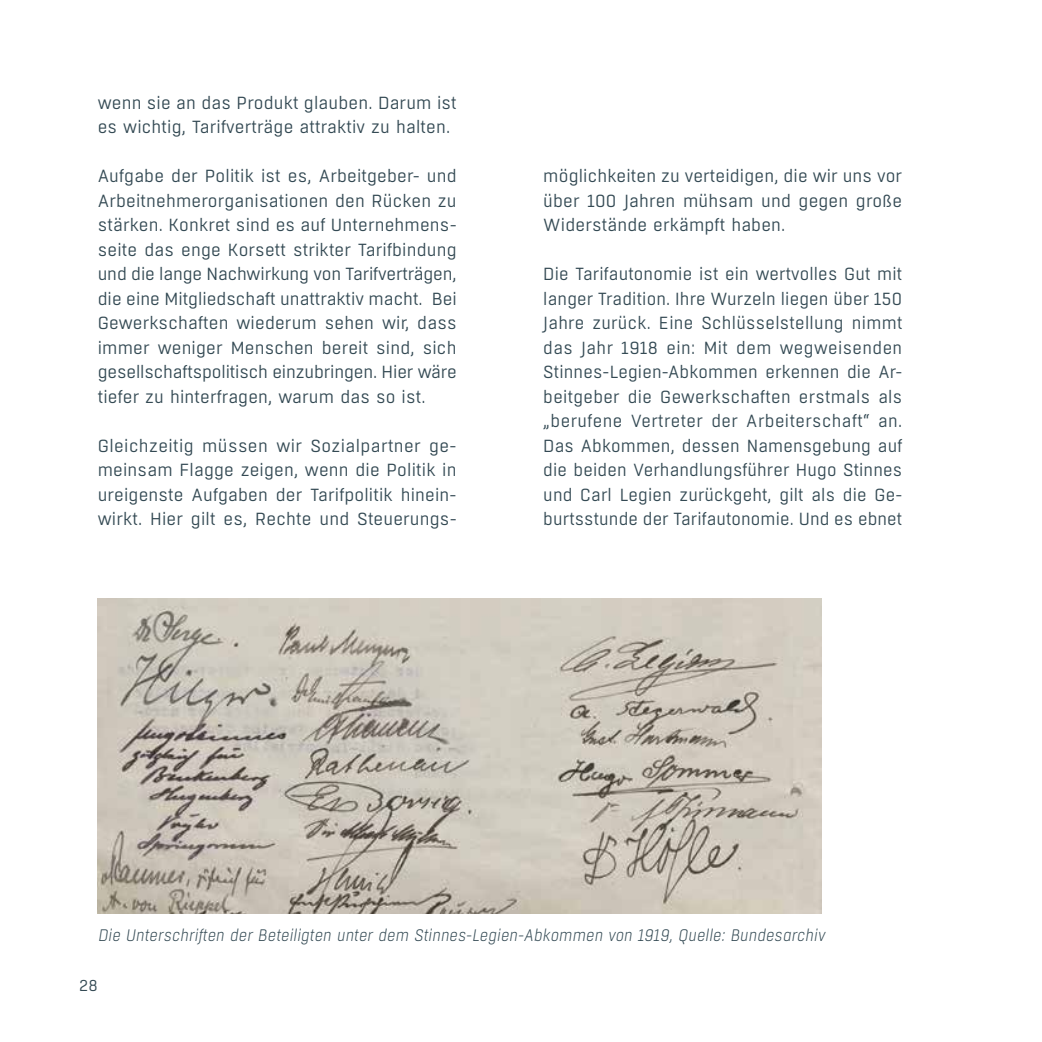
<style>
.page{position:relative;width:1042px;height:1042px;background:#fff}
.page>*{position:absolute;margin:0;border:0;box-sizing:border-box;transform-origin:0 0}
.t1{font:17.5px/24.5px "Boxed";letter-spacing:.01em;color:#344a54;text-align:justify}
.t2{font:italic 300 16.62px "Boxed";letter-spacing:.01em;color:#344a54}
.t3{font:15.75px "Boxed";color:#344a54}
</style>
<div class="page">
<img style="left:98px;top:599px;width:724px;height:314px">
<p class="t1" style="left:98px;top:90px;width:360px">wenn sie an das Produkt glauben. Darum ist es wichtig, Tarifverträge attraktiv zu halten.</p>
<p class="t1" style="left:98px;top:164px;width:361px">Aufgabe der Politik ist es, Arbeitgeber- und Arbeitnehmerorganisationen den Rücken zu stärken. Konkret sind es auf Unternehmens&shy;seite das enge Korsett strikter Tarifbindung und die lange Nachwirkung von Tarifverträgen, die eine Mitgliedschaft unattraktiv macht. Bei Gewerkschaften wiederum sehen wir, dass immer weniger Menschen bereit sind, sich gesellschaftspolitisch einzubringen. Hier wäre tiefer zu hinterfragen, warum das so ist.</p>
<p class="t1" style="left:98px;top:433px;width:360px">Gleichzeitig müssen wir Sozialpartner ge&shy;meinsam Flagge zeigen, wenn die Politik in ureigenste Aufgaben der Tarifpolitik hinein&shy;wirkt. Hier gilt es, Rechte und Steuerungs-</p>
<p class="t1" style="left:543px;top:164px;width:360px">möglichkeiten zu verteidigen, die wir uns vor über 100 Jahren mühsam und gegen große Widerstände erkämpft haben.</p>
<p class="t1" style="left:543px;top:262px;width:360px">Die Tarifautonomie ist ein wertvolles Gut mit langer Tradition. Ihre Wurzeln liegen über 150<br>Jahre zurück. Eine Schlüsselstellung nimmt das Jahr 1918 ein: Mit dem wegweisenden Stinnes-Legien-Abkommen erkennen die Ar&shy;beitgeber die Gewerkschaften erstmals als „berufene Vertreter der Arbeiterschaft“ an.<br>Das Abkommen, dessen Namensgebung auf die beiden Verhandlungsführer Hugo Stinnes und Carl Legien zurückgeht, gilt als die Ge&shy;burtsstunde der Tarifautonomie. Und es ebnet</p>
<p class="t2" style="left:98px;top:925px;width:728px">Die Unterschriften der Beteiligten unter dem Stinnes-Legien-Abkommen von 1919, Quelle: Bundesarchiv</p>
<p class="t3" style="left:79px;top:975px;width:20px">28</p>
</div>
